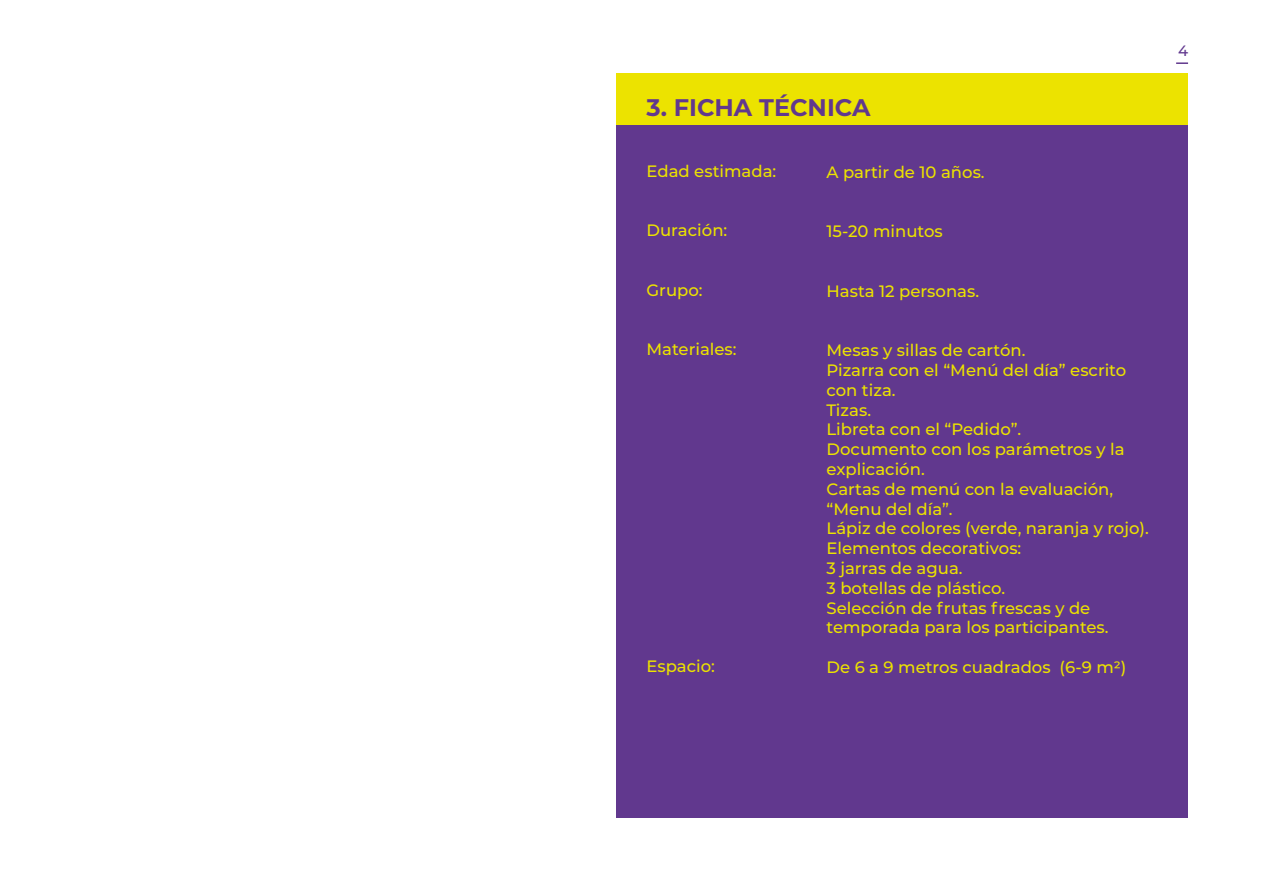
<style>
.page{position:relative;width:1263px;height:893px;background:#fff}
.page>*{position:absolute;margin:0;border:0;box-sizing:border-box;transform-origin:0 0}
.t1{font:700 24px "Montserrat";color:#61388e}
.t2{font:500 16.5px/19.8px "Montserrat";color:#ece300}
.t3{font:500 15px "Montserrat";color:#61388e}
</style>
<div class="page">
<svg style="left:1176px;top:62px;width:12px;height:2px"></svg>
<div style="left:616px;top:73px;width:572px;height:52px;background:#ece300"></div>
<div style="left:616px;top:126px;width:572px;height:692px;background:#61388e"></div>
<h1 class="t1" style="left:646px;top:90px;width:226px">3. FICHA TÉCNICA</h1>
<p class="t2" style="left:646px;top:160px;width:131px">Edad estimada:</p>
<p class="t2" style="left:826px;top:161px;width:160px">A partir de 10 años.</p>
<p class="t2" style="left:646px;top:220px;width:82px">Duración:</p>
<p class="t2" style="left:826px;top:221px;width:118px">15-20 minutos</p>
<p class="t2" style="left:646px;top:279px;width:58px">Grupo:</p>
<p class="t2" style="left:826px;top:280px;width:154px">Hasta 12 personas.</p>
<p class="t2" style="left:646px;top:339px;width:92px">Materiales:</p>
<p class="t2" style="left:646px;top:655px;width:70px">Espacio:</p>
<p class="t2" style="left:826px;top:340px;width:324px">Mesas y sillas de cartón.<br>Pizarra con el “Menú del día” escrito con tiza.<br>Tizas.<br>Libreta con el “Pedido”.<br>Documento con los parámetros y la explicación.<br>Cartas de menú con la evaluación, “Menu del día”.<br>Lápiz de colores (verde, naranja y rojo).<br>Elementos decorativos:<br>3 jarras de agua.<br>3 botellas de plástico.<br>Selección de frutas frescas y de temporada para los participantes.</p>
<p class="t2" style="left:826px;top:656px;width:301px">De 6 a 9 metros cuadrados (6-9 m2)</p>
<p class="t3" style="left:1178px;top:40px;width:12px">4</p>
</div>
